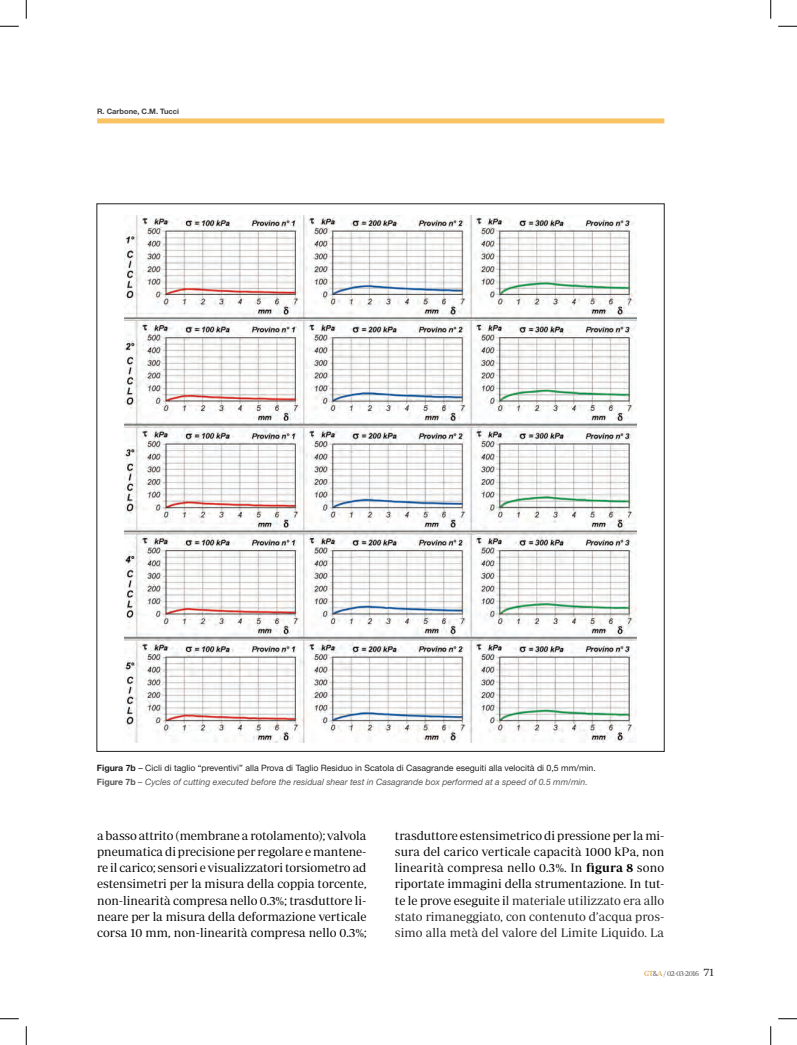
<style>
.page{position:relative;width:797px;height:1045px;background:#fff}
.page>*{position:absolute;margin:0;border:0;box-sizing:border-box;transform-origin:0 0}
.t1{font:12.5px/16.2px "Periodico Display Lg";letter-spacing:.005em;color:#000001;text-align:justify}
.t2{font:8.75px/14px "Helvetica Neue LT Std";color:#231f20}
.t3{font:700 7.5px "Helvetica Neue LT Std";color:#3e3e3f}
.t4{font:7.5px "Periodico Display Lg";letter-spacing:-.05em;color:#57585a}
.s1{font-weight:700}
.s2{font-weight:700;color:#57585a}
.s3{font-style:italic;color:#57585a}
.s4{font-family:"Periodico Display";font-weight:600}
.s5{color:#231f20}
.s6{color:#d39429}
.s7{font-size:11.25px;color:#231f20}
</style>
<div class="page">
<div style="left:97px;top:118px;width:567px;height:5px;background:#f9c364"></div>
<img style="left:125px;top:215px;width:511px;height:527px">
<svg style="left:0;top:25px;width:19px;height:2px"></svg>
<svg style="left:778px;top:25px;width:19px;height:2px"></svg>
<svg style="left:0;top:1018px;width:19px;height:1px"></svg>
<svg style="left:778px;top:1018px;width:19px;height:1px"></svg>
<svg style="left:25px;top:0;width:2px;height:19px"></svg>
<svg style="left:25px;top:1026px;width:2px;height:19px"></svg>
<svg style="left:770px;top:0;width:1px;height:19px"></svg>
<svg style="left:770px;top:1026px;width:1px;height:19px"></svg>
<p class="t3" style="left:97px;top:106px;width:83px">R. Carbone, C.M. Tucci</p>
<p class="t2" style="left:97px;top:760px;width:500px"><span class="s1">Figura 7b</span> – Cicli di taglio “preventivi” alla Prova di Taglio Residuo in Scatola di Casagrande eseguiti alla velocità di 0,5 mm/min.<br><span class="s2">Figure 7b</span> <span class="s3">– Cycles of cutting executed before the residual shear test in Casagrande box performed at a speed of 0.5 mm/min.</span></p>
<p class="t1" style="left:97px;top:827px;width:271px">a basso attrito (membrane a rotolamento); valvola pneumatica di precisione per regolare e mantene&shy;re il carico; sensori e visualizzatori torsiometro ad estensimetri per la misura della coppia torcente, non-linearità compresa nello 0.3%; trasduttore li&shy;neare per la misura della deformazione verticale corsa 10 mm, non-linearità compresa nello 0.3%;</p>
<p class="t1" style="left:395px;top:827px;width:271px">trasduttore estensimetrico di pressione per la mi&shy;sura del carico verticale capacità 1000 kPa, non linearità compresa nello 0.3%. In <span class="s4">figura 8</span> sono riportate immagini della strumentazione. In tut&shy;te le prove eseguite i<span class="s5">l materiale utilizzato era allo stato rimaneggiato, con contenuto d’acqua pros&shy;simo alla metà del valore del Limite Liquido. La</span></p>
<p class="t4" style="left:644px;top:969px;width:71px"><span class="s6">GT</span>&amp;<span class="s6">A</span> / 02-03-2016 <span class="s7">71</span></p>
</div>
